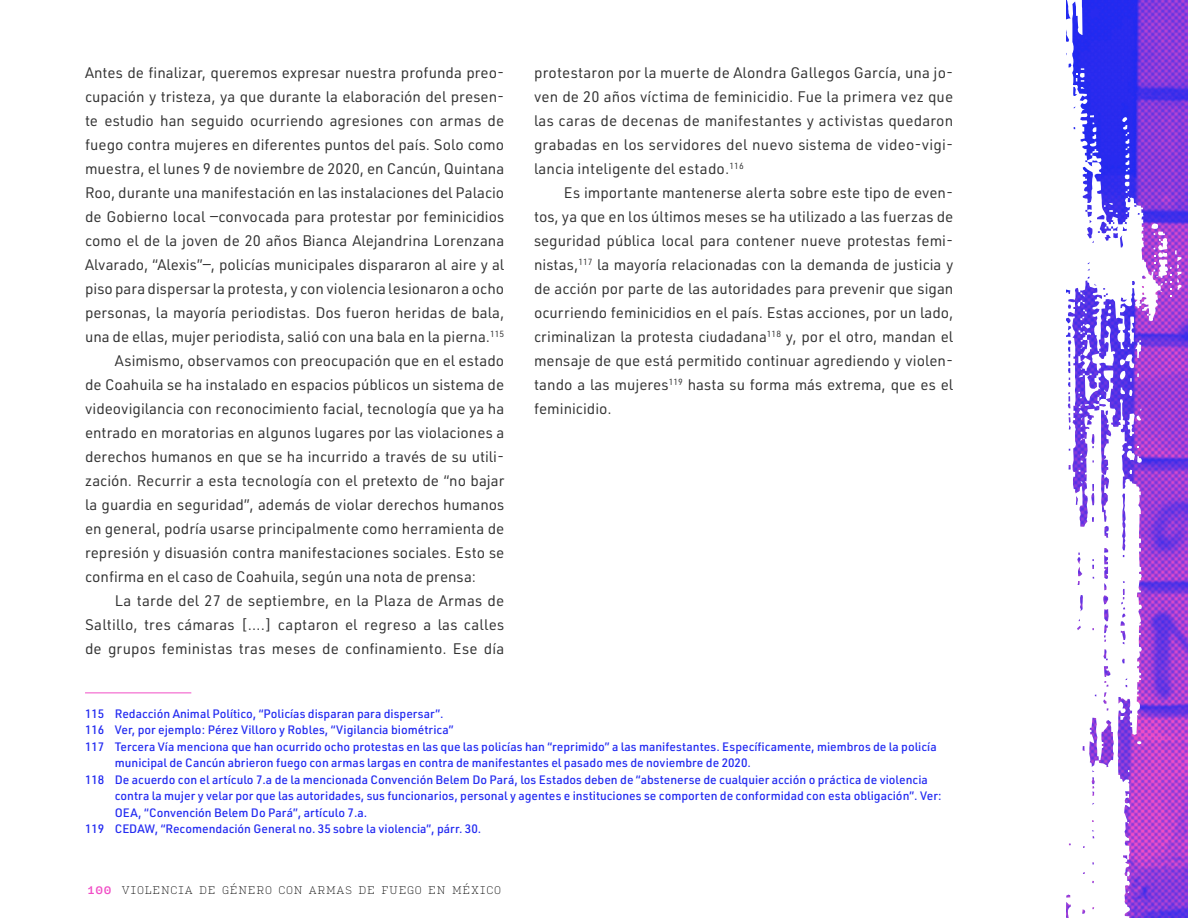
<style>
.page{position:relative;width:1188px;height:918px;background:#fff}
.page>*{position:absolute;margin:0;border:0;box-sizing:border-box;transform-origin:0 0}
.p1_sangria{font:15px/24px "URWDIN";letter-spacing:.01em;color:#333;text-align:justify}
.P1{font:15px/24px "URWDIN";color:#333;text-align:justify}
.notas_al_pie{font:500 12px/16.5px "URWDIN";color:#222af1}
.t1{font:100 10.5px "Input Serif";color:#000}
.s1{font-weight:500;color:#f14ec6}
</style>
<div class="page">
<img style="left:1161px;top:0;width:27px;height:918px">
<svg style="left:1066px;top:0;width:95px;height:918px"></svg>
<svg style="left:1127px;top:871px;width:3px;height:5px"></svg>
<svg style="left:1120px;top:716px;width:5px;height:4px"></svg>
<svg style="left:1129px;top:470px;width:3px;height:4px"></svg>
<svg style="left:1137px;top:741px;width:4px;height:3px"></svg>
<svg style="left:1087px;top:113px;width:43px;height:101px;background:#5252f0"></svg>
<svg style="left:1077px;top:223px;width:105px;height:240px"></svg>
<svg style="left:1076px;top:68px;width:9px;height:21px"></svg>
<hr style="left:85px;top:693px;width:106px;height:1px;background:#f14ec6">
<p class="P1" style="left:85px;top:60px;width:421px">Antes de finalizar, queremos expresar nuestra profunda preo&shy;cupación y tristeza, ya que durante la elaboración del presen&shy;te estudio han seguido ocurriendo agresiones con armas de fuego contra mujeres en diferentes puntos del país. Solo como muestra, el lunes 9 de noviembre de 2020, en Cancún, Quintana Roo, durante una manifestación en las instalaciones del Palacio de Gobierno local —convocada para protestar por feminicidios como el de la joven de 20 años Bianca Alejandrina Lorenzana Alvarado, “Alexis”—, policías municipales dispararon al aire y al piso para dispersar la protesta, y con violencia lesionaron a ocho personas, la mayoría periodistas. Dos fueron heridas de bala, una de ellas, mujer periodista, salió con una bala en la pierna.<sup>115</sup></p>
<p class="p1_sangria" style="left:85px;top:348px;width:421px;text-indent:30px">Asimismo, observamos con preocupación que en el estado de Coahuila se ha instalado en espacios públicos un sistema de videovigilancia con reconocimiento facial, tecnología que ya ha entrado en moratorias en algunos lugares por las violaciones a derechos humanos en que se ha incurrido a través de su utili&shy;zación. Recurrir a esta tecnología con el pretexto de “no bajar la guardia en seguridad”, además de violar derechos humanos en general, podría usarse principalmente como herramienta de represión y disuasión contra manifestaciones sociales. Esto se confirma en el caso de Coahuila, según una nota de prensa:</p>
<p class="p1_sangria" style="left:85px;top:588px;width:421px;text-indent:30px">La tarde del 27 de septiembre, en la Plaza de Armas de Saltillo, tres cámaras [….] captaron el regreso a las calles de grupos feministas tras meses de confinamiento. Ese día</p>
<p class="p1_sangria" style="left:534px;top:60px;width:421px">protestaron por la muerte de Alondra Gallegos García, una jo&shy;ven de 20 años víctima de feminicidio. Fue la primera vez que las caras de decenas de manifestantes y activistas quedaron grabadas en los servidores del nuevo sistema de video-vigi&shy;lancia inteligente del estado.<sup>116</sup></p>
<p class="p1_sangria" style="left:534px;top:180px;width:421px;text-indent:30px">Es importante mantenerse alerta sobre este tipo de even&shy;tos, ya que en los últimos meses se ha utilizado a las fuerzas de seguridad pública local para contener nueve protestas femi&shy;nistas,<sup>117</sup> la mayoría relacionadas con la demanda de justicia y de acción por parte de las autoridades para prevenir que sigan ocurriendo feminicidios en el país. Estas acciones, por un lado, criminalizan la protesta ciudadana<sup>118</sup> y, por el otro, mandan el mensaje de que está permitido continuar agrediendo y violen&shy;tando a las mujeres<sup>119</sup> hasta su forma más extrema, que es el feminicidio.</p>
<p class="notas_al_pie" style="left:85px;top:705px;width:360px">115 Redacción Animal Político, “Policías disparan para dispersar”.</p>
<p class="notas_al_pie" style="left:85px;top:721px;width:370px">116 Ver, por ejemplo: Pérez Villoro y Robles, “Vigilancia biométrica”</p>
<p class="notas_al_pie" style="left:115px;top:738px;width:823px;text-indent:-30px">117 Tercera Vía menciona que han ocurrido ocho protestas en las que las policías han “reprimido” a las manifestantes. Específicamente, miembros de la policía municipal de Cancún abrieron fuego con armas largas en contra de manifestantes el pasado mes de noviembre de 2020.</p>
<p class="notas_al_pie" style="left:115px;top:771px;width:828px;text-indent:-30px">118 De acuerdo con el artículo 7.a de la mencionada Convención Belem Do Pará, los Estados deben de “abstenerse de cualquier acción o práctica de violencia contra la mujer y velar por que las autoridades, sus funcionarios, personal y agentes e instituciones se comporten de conformidad con esta obligación”. Ver:<br>OEA, “Convención Belem Do Pará”, artículo 7.a.</p>
<p class="notas_al_pie" style="left:85px;top:820px;width:398px">119 CEDAW, “Recomendación General no. 35 sobre la violencia”, párr. 30.</p>
<p class="t1" style="left:87px;top:881px;width:416px"><span class="s1">100</span> VIOLENCIA DE GÉNERO CON ARMAS DE FUEGO EN MÉXICO</p>
</div>
